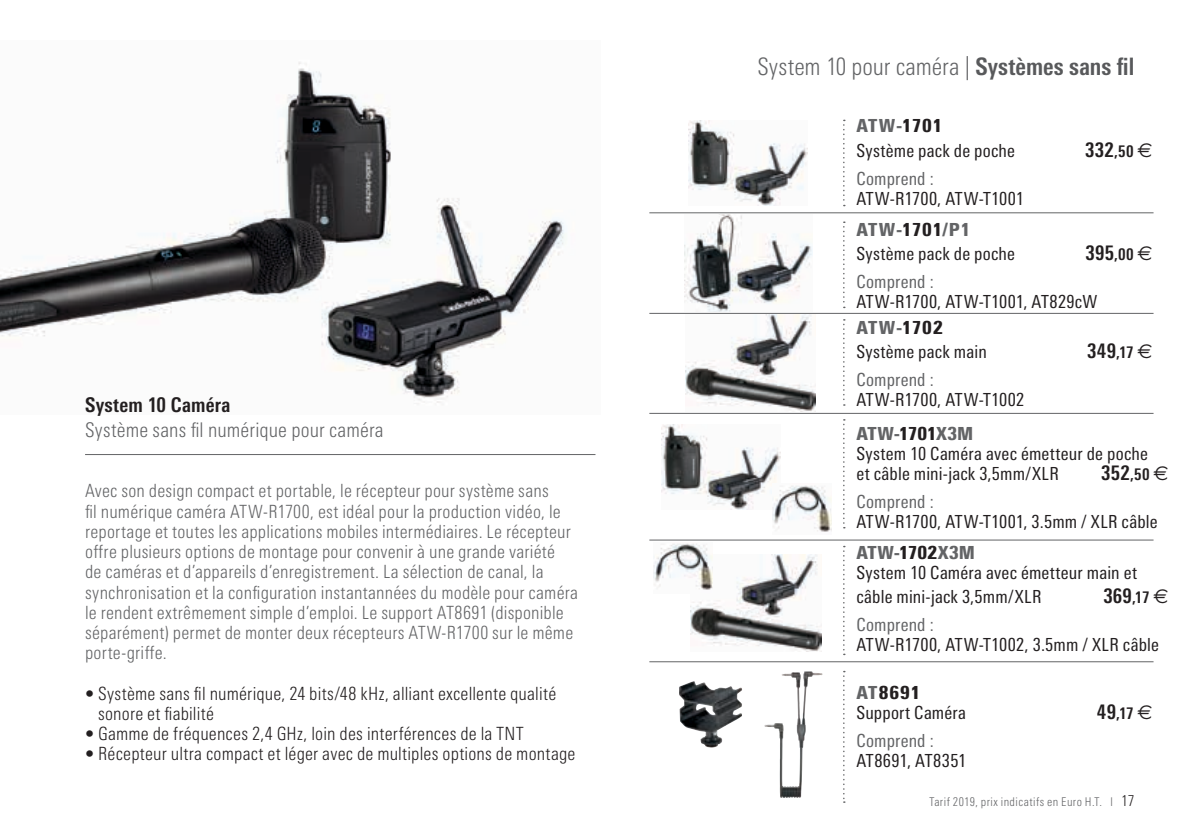
<style>
.page{position:relative;width:1191px;height:840px;background:#fff}
.page>*{position:absolute;margin:0;border:0;box-sizing:border-box;transform-origin:0 0}
.t1{font:300 condensed 24px "Univers Next Pro";color:#636466}
.t2{font:300 condensed 20.2px "Univers Next Pro";letter-spacing:.005em;color:#636466}
.t3{font:700 condensed 20.2px "Univers Next Pro";letter-spacing:.015em;color:#231f20}
.t4{font:700 condensed 20px "Univers Next Pro";letter-spacing:.01em;color:#231f20}
.t5{font:300 condensed 18.2px/20.2px "Univers Next Pro";letter-spacing:.01em;color:#636466}
.t6{font:300 condensed 18.2px/20.2px "Univers Next Pro";letter-spacing:.01em;color:#231f20}
.t7{font:condensed 18px/24px "Univers Next Pro";letter-spacing:.01em;color:#231f20}
.t8{font:condensed 18px "Univers Next Pro";letter-spacing:.01em;color:#636466}
.t9{font:700 condensed 16px "Univers Next Pro";color:#231f20}
.t10{font:300 condensed 12px "Univers Next Pro";letter-spacing:.035em;color:#636466}
.s1{font-weight:700;color:#58595b}
.s2{font-weight:900;color:#636466}
.s3{font-weight:900}
.s4{font-size:16px}
.s5{font-family:"Euro Sans";font-weight:400;font-stretch:normal}
.s6{font-size:20px}
.s7{font-family:"Euro Sans";font-weight:400;font-stretch:normal;font-size:20px}
.s8{font-size:15px;color:#231f20}
</style>
<div class="page">
<img style="left:0;top:62px;width:565px;height:342px">
<svg style="left:843px;top:319px;width:2px;height:86px"></svg>
<svg style="left:843px;top:419px;width:2px;height:109px"></svg>
<svg style="left:843px;top:545px;width:2px;height:109px"></svg>
<svg style="left:843px;top:120px;width:2px;height:86px"></svg>
<svg style="left:843px;top:221px;width:2px;height:87px"></svg>
<svg style="left:843px;top:670px;width:2px;height:132px"></svg>
<hr style="left:85px;top:454px;width:510px;height:1px;background:#636466">
<hr style="left:649px;top:212px;width:504px;height:1px;background:#636466">
<hr style="left:649px;top:313px;width:504px;height:1px;background:#636466">
<hr style="left:649px;top:412px;width:504px;height:1px;background:#636466">
<hr style="left:649px;top:539px;width:504px;height:1px;background:#636466">
<hr style="left:649px;top:661px;width:504px;height:1px;background:#636466">
<img style="left:679px;top:681px;width:63px;height:66px">
<img style="left:688px;top:121px;width:119px;height:84px">
<img style="left:661px;top:424px;width:119px;height:85px">
<img style="left:684px;top:214px;width:128px;height:97px">
<img style="left:685px;top:314px;width:131px;height:97px">
<img style="left:691px;top:554px;width:130px;height:96px">
<img style="left:767px;top:672px;width:37px;height:114px">
<img style="left:772px;top:483px;width:59px;height:49px">
<img style="left:654px;top:543px;width:59px;height:49px">
<p class="t3" style="left:85px;top:393px;width:147px">System 10 Caméra</p>
<p class="t2" style="left:85px;top:418px;width:300px">Système sans fil numérique pour caméra</p>
<p class="t5" style="left:85px;top:480px;width:494px">Avec son design compact et portable, le récepteur pour système sans<br>fil numérique caméra ATW-R1700, est idéal pour la production vidéo, le reportage et toutes les applications mobiles intermédiaires. Le récepteur offre plusieurs options de montage pour convenir à une grande variété<br>de caméras et d’appareils d’enregistrement. La sélection de canal, la synchronisation et la configuration instantannées du modèle pour caméra le rendent extrêmement simple d’emploi. Le support AT8691 (disponible séparément) permet de monter deux récepteurs ATW-R1700 sur le même porte-griffe.</p>
<p class="t6" style="left:98px;top:682px;width:459px;text-indent:-13px">• Système sans fil numérique, 24 bits/48 kHz, alliant excellente qualité sonore et fiabilité</p>
<p class="t6" style="left:85px;top:723px;width:440px">• Gamme de fréquences 2,4 GHz, loin des interférences de la TNT</p>
<p class="t6" style="left:85px;top:743px;width:492px">• Récepteur ultra compact et léger avec de multiples options de montage</p>
<h1 class="t1" style="left:757px;top:52px;width:378px">System 10 pour caméra | <span class="s1">Systèmes sans fil</span></h1>
<p class="t7" style="left:856px;top:114px;width:160px"><span class="s2">ATW-</span><span class="s3">1701<br></span>Système pack de poche</p>
<p class="t4" style="left:1085px;top:137px;width:69px">332<span class="s4">,50</span> <span class="s5">€</span></p>
<p class="t8" style="left:856px;top:167px;width:79px">Comprend :</p>
<p class="t7" style="left:856px;top:182px;width:169px;line-height:31.2px">ATW-R1700, ATW-T1001<br><span class="s2">ATW-</span><span class="s3">1701</span><span class="s2">/P1</span></p>
<p class="t7" style="left:856px;top:241px;width:160px">Système pack de poche</p>
<p class="t4" style="left:1085px;top:241px;width:68px">395<span class="s4">,00</span> <span class="s5">€</span></p>
<p class="t8" style="left:856px;top:271px;width:79px">Comprend :</p>
<p class="t7" style="left:856px;top:289px;width:242px">ATW-R1700, ATW-T1001, AT829cW</p>
<p class="t7" style="left:856px;top:315px;width:132px"><span class="s2">ATW-</span><span class="s3">1702<br></span>Système pack main</p>
<p class="t4" style="left:1087px;top:338px;width:67px">349<span class="s4">,17</span> <span class="s5">€</span></p>
<p class="t8" style="left:856px;top:369px;width:79px">Comprend :</p>
<p class="t7" style="left:856px;top:382px;width:169px;line-height:34px">ATW-R1700, ATW-T1002<br><span class="s2">ATW-</span><span class="s3">1701</span><span class="s2">X3M</span></p>
<p class="t7" style="left:856px;top:443px;width:293px;line-height:20px">System 10 Caméra avec émetteur de poche et câble mini-jack 3,5mm/XLR</p>
<p class="t4" style="left:1101px;top:460px;width:69px">352<span class="s4">,50</span> <span class="s5">€</span></p>
<p class="t8" style="left:856px;top:491px;width:79px">Comprend :</p>
<p class="t7" style="left:856px;top:505px;width:303px;line-height:31px">ATW-R1700, ATW-T1001, 3.5mm / XLR câble<br><span class="s2">ATW-</span><span class="s3">1702</span><span class="s2">X3M</span></p>
<p class="t7" style="left:856px;top:560px;width:282px">System 10 Caméra avec émetteur main et câble mini-jack 3,5mm/XLR</p>
<p class="t4" style="left:1103px;top:583px;width:66px">369<span class="s4">,17</span> <span class="s5">€</span></p>
<p class="t8" style="left:856px;top:614px;width:79px">Comprend :</p>
<p class="t7" style="left:856px;top:632px;width:304px">ATW-R1700, ATW-T1002, 3.5mm / XLR câble</p>
<p class="t7" style="left:856px;top:682px;width:111px;line-height:20px"><span class="s2">AT</span><span class="s3">8691<br></span>Support Caméra</p>
<p class="t8" style="left:856px;top:730px;width:79px">Comprend :</p>
<p class="t7" style="left:856px;top:748px;width:111px">AT8691, AT8351</p>
<p class="t9" style="left:1096px;top:703px;width:57px"><span class="s6">49</span>,17 <span class="s7">€</span></p>
<p class="t10" style="left:929px;top:794px;width:206px">Tarif 2019, prix indicatifs en Euro H.T. l <span class="s8">17</span></p>
</div>
